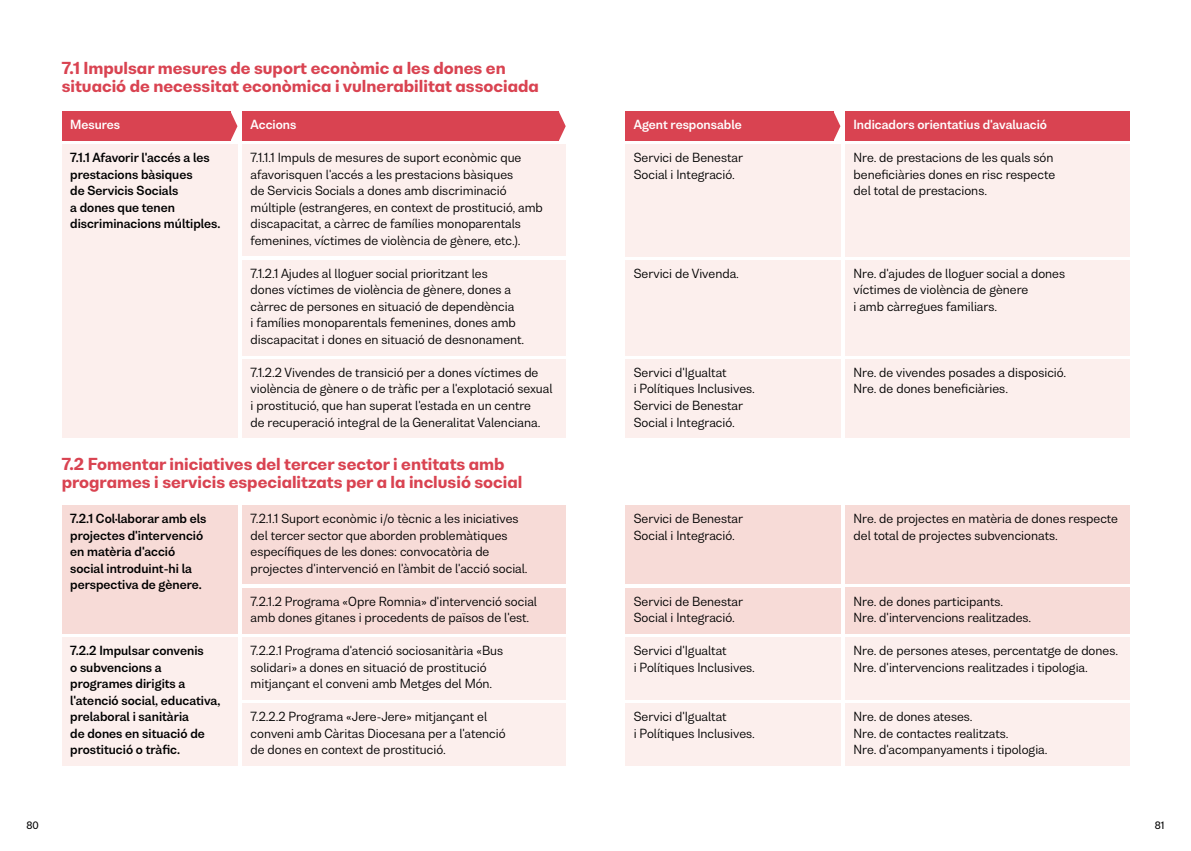
<style>
.page{position:relative;width:1191px;height:851px;background:#fff}
.page>*{position:absolute;margin:0;border:0;box-sizing:border-box;transform-origin:0 0}
.t1{font:800 15.75px/18px "Bw Nista Geometric";color:#d94351}
.t2{font:12px/16.5px "Bw Nista Grotesk";color:#000;scale:.96 1}
.t3{font:700 12px/16.5px "Bw Nista Grotesk";color:#000;scale:.96 1}
.t4{font:700 12px "Bw Nista Grotesk";color:#fff;scale:.96 1}
.t5{font:500 9.75px "Bw Nista Grotesk";color:#000;scale:.96 1}
</style>
<div class="page">
<svg style="left:231px;top:112px;width:6px;height:28px"></svg>
<svg style="left:559px;top:112px;width:7px;height:28px"></svg>
<div style="left:62px;top:112px;width:169px;height:29px;background:#d94351"></div>
<div style="left:242px;top:112px;width:317px;height:29px;background:#d94351"></div>
<svg style="left:833px;top:112px;width:7px;height:29px"></svg>
<div style="left:625px;top:112px;width:208px;height:29px;background:#d94351"></div>
<div style="left:845px;top:112px;width:284px;height:29px;background:#d94351"></div>
<div style="left:625px;top:144px;width:215px;height:46px;background:#fcefed"></div>
<div style="left:625px;top:177px;width:215px;height:29px;background:#fcefed"></div>
<div style="left:625px;top:194px;width:215px;height:29px;background:#fcefed"></div>
<div style="left:625px;top:210px;width:215px;height:29px;background:#fcefed"></div>
<div style="left:625px;top:227px;width:215px;height:29px;background:#fcefed"></div>
<div style="left:625px;top:260px;width:215px;height:29px;background:#fcefed"></div>
<div style="left:625px;top:276px;width:215px;height:29px;background:#fcefed"></div>
<div style="left:625px;top:293px;width:215px;height:29px;background:#fcefed"></div>
<div style="left:625px;top:309px;width:215px;height:29px;background:#fcefed"></div>
<div style="left:625px;top:326px;width:215px;height:29px;background:#fcefed"></div>
<div style="left:625px;top:359px;width:215px;height:45px;background:#fcefed"></div>
<div style="left:625px;top:392px;width:215px;height:45px;background:#fcefed"></div>
<div style="left:625px;top:505px;width:215px;height:46px;background:#f7dbd7"></div>
<div style="left:625px;top:538px;width:215px;height:29px;background:#f7dbd7"></div>
<div style="left:625px;top:555px;width:215px;height:29px;background:#f7dbd7"></div>
<div style="left:625px;top:588px;width:215px;height:45px;background:#f7dbd7"></div>
<div style="left:625px;top:637px;width:215px;height:46px;background:#fcefed"></div>
<div style="left:625px;top:670px;width:215px;height:29px;background:#fcefed"></div>
<div style="left:625px;top:703px;width:215px;height:46px;background:#fcefed"></div>
<div style="left:625px;top:736px;width:215px;height:29px;background:#fcefed"></div>
<div style="left:845px;top:144px;width:284px;height:62px;background:#fcefed"></div>
<div style="left:845px;top:194px;width:284px;height:29px;background:#fcefed"></div>
<div style="left:845px;top:210px;width:284px;height:29px;background:#fcefed"></div>
<div style="left:845px;top:227px;width:284px;height:29px;background:#fcefed"></div>
<div style="left:845px;top:260px;width:284px;height:62px;background:#fcefed"></div>
<div style="left:845px;top:309px;width:284px;height:29px;background:#fcefed"></div>
<div style="left:845px;top:326px;width:284px;height:29px;background:#fcefed"></div>
<div style="left:845px;top:359px;width:284px;height:45px;background:#fcefed"></div>
<div style="left:845px;top:392px;width:284px;height:29px;background:#fcefed"></div>
<div style="left:845px;top:408px;width:284px;height:29px;background:#fcefed"></div>
<div style="left:845px;top:505px;width:284px;height:46px;background:#f7dbd7"></div>
<div style="left:845px;top:538px;width:284px;height:29px;background:#f7dbd7"></div>
<div style="left:845px;top:555px;width:284px;height:29px;background:#f7dbd7"></div>
<div style="left:845px;top:588px;width:284px;height:29px;background:#f7dbd7"></div>
<div style="left:845px;top:604px;width:284px;height:29px;background:#f7dbd7"></div>
<div style="left:845px;top:637px;width:284px;height:29px;background:#fcefed"></div>
<div style="left:845px;top:654px;width:284px;height:29px;background:#fcefed"></div>
<div style="left:845px;top:670px;width:284px;height:29px;background:#fcefed"></div>
<div style="left:845px;top:703px;width:284px;height:29px;background:#fcefed"></div>
<div style="left:845px;top:720px;width:284px;height:29px;background:#fcefed"></div>
<div style="left:845px;top:736px;width:284px;height:29px;background:#fcefed"></div>
<div style="left:62px;top:144px;width:175px;height:95px;background:#fcefed"></div>
<div style="left:62px;top:227px;width:175px;height:29px;background:#fcefed"></div>
<div style="left:62px;top:243px;width:175px;height:29px;background:#fcefed"></div>
<div style="left:62px;top:260px;width:175px;height:29px;background:#fcefed"></div>
<div style="left:62px;top:276px;width:175px;height:29px;background:#fcefed"></div>
<div style="left:62px;top:293px;width:175px;height:29px;background:#fcefed"></div>
<div style="left:62px;top:309px;width:175px;height:29px;background:#fcefed"></div>
<div style="left:62px;top:326px;width:175px;height:29px;background:#fcefed"></div>
<div style="left:62px;top:342px;width:175px;height:29px;background:#fcefed"></div>
<div style="left:62px;top:359px;width:175px;height:29px;background:#fcefed"></div>
<div style="left:62px;top:375px;width:175px;height:29px;background:#fcefed"></div>
<div style="left:62px;top:392px;width:175px;height:29px;background:#fcefed"></div>
<div style="left:62px;top:408px;width:175px;height:29px;background:#fcefed"></div>
<div style="left:62px;top:505px;width:175px;height:95px;background:#f7dbd7"></div>
<div style="left:62px;top:588px;width:175px;height:29px;background:#f7dbd7"></div>
<div style="left:62px;top:604px;width:175px;height:29px;background:#f7dbd7"></div>
<div style="left:62px;top:637px;width:175px;height:128px;background:#fcefed"></div>
<div style="left:242px;top:144px;width:324px;height:112px;background:#fcefed"></div>
<div style="left:242px;top:260px;width:324px;height:95px;background:#fcefed"></div>
<div style="left:242px;top:359px;width:324px;height:78px;background:#fcefed"></div>
<div style="left:242px;top:505px;width:324px;height:79px;background:#f7dbd7"></div>
<div style="left:242px;top:588px;width:324px;height:45px;background:#f7dbd7"></div>
<div style="left:242px;top:637px;width:324px;height:62px;background:#fcefed"></div>
<div style="left:242px;top:703px;width:324px;height:62px;background:#fcefed"></div>
<h1 class="t1" style="left:62px;top:59px;width:479px">7.1 Impulsar mesures de suport econòmic a les dones en situació de necessitat econòmica i vulnerabilitat associada</h1>
<p class="t4" style="left:70px;top:117px;width:54px">Mesures</p>
<p class="t4" style="left:251px;top:117px;width:49px">Accions</p>
<p class="t4" style="left:634px;top:117px;width:114px">Agent responsable</p>
<p class="t4" style="left:853px;top:117px;width:203px">Indicadors orientatius d'avaluació</p>
<p class="t2" style="left:634px;top:149px;width:115px">Servici de Benestar<br>Social i Integració.</p>
<p class="t3" style="left:70px;top:149px;width:158px">7.1.1 Afavorir l'accés a les prestacions bàsiques<br>de Servicis Socials<br>a dones que tenen discriminacions múltiples.</p>
<p class="t2" style="left:251px;top:149px;width:306px">7.1.1.1 Impuls de mesures de suport econòmic que afavorisquen l'accés a les prestacions bàsiques<br>de Servicis Socials a dones amb discriminació múltiple (estrangeres, en context de prostitució, amb discapacitat, a càrrec de famílies monoparentals femenines, víctimes de violència de gènere, etc.).</p>
<p class="t2" style="left:251px;top:265px;width:287px">7.1.2.1 Ajudes al lloguer social prioritzant les dones víctimes de violència de gènere, dones a càrrec de persones en situació de dependència<br>i famílies monoparentals femenines, dones amb discapacitat i dones en situació de desnonament.</p>
<p class="t2" style="left:251px;top:364px;width:316px">7.1.2.2 Vivendes de transició per a dones víctimes de violència de gènere o de tràfic per a l'explotació sexual i prostitució, que han superat l'estada en un centre<br>de recuperació integral de la Generalitat Valenciana.</p>
<p class="t2" style="left:853px;top:149px;width:211px">Nre. de prestacions de les quals són beneficiàries dones en risc respecte del total de prestacions.</p>
<p class="t2" style="left:634px;top:265px;width:111px">Servici de Vivenda.</p>
<p class="t2" style="left:853px;top:265px;width:222px">Nre. d'ajudes de lloguer social a dones víctimes de violència de gènere<br>i amb càrregues familiars.</p>
<p class="t2" style="left:634px;top:364px;width:128px">Servici d'Igualtat<br>i Polítiques Inclusives.<br>Servici de Benestar<br>Social i Integració.</p>
<p class="t2" style="left:853px;top:364px;width:223px">Nre. de vivendes posades a disposició.<br>Nre. de dones beneficiàries.</p>
<h1 class="t1" style="left:62px;top:454px;width:462px">7.2 Fomentar iniciatives del tercer sector i entitats amb programes i servicis especialitzats per a la inclusió social</h1>
<p class="t3" style="left:70px;top:510px;width:144px">7.2.1 Col·laborar amb els projectes d'intervenció en matèria d'acció social introduint-hi la perspectiva de gènere.</p>
<p class="t3" style="left:70px;top:642px;width:158px">7.2.2 Impulsar convenis<br>o subvencions a programes dirigits a l'atenció social, educativa, prelaboral i sanitària<br>de dones en situació de prostitució o tràfic.</p>
<p class="t2" style="left:251px;top:510px;width:290px">7.2.1.1 Suport econòmic i/o tècnic a les iniciatives del tercer sector que aborden problemàtiques específiques de les dones: convocatòria de projectes d'intervenció en l'àmbit de l'acció social.</p>
<p class="t2" style="left:251px;top:592px;width:300px">7.2.1.2 Programa «Opre Romnia» d'intervenció social amb dones gitanes i procedents de països de l'est.</p>
<p class="t2" style="left:251px;top:642px;width:265px">7.2.2.1 Programa d'atenció sociosanitària «Bus solidari» a dones en situació de prostitució mitjançant el conveni amb Metges del Món.</p>
<p class="t2" style="left:251px;top:708px;width:267px">7.2.2.2 Programa «Jere-Jere» mitjançant el conveni amb Càritas Diocesana per a l'atenció de dones en context de prostitució.</p>
<p class="t2" style="left:634px;top:510px;width:115px">Servici de Benestar<br>Social i Integració.</p>
<p class="t2" style="left:634px;top:592px;width:115px">Servici de Benestar<br>Social i Integració.</p>
<p class="t2" style="left:634px;top:642px;width:128px">Servici d'Igualtat<br>i Polítiques Inclusives.</p>
<p class="t2" style="left:634px;top:708px;width:128px">Servici d'Igualtat<br>i Polítiques Inclusives.</p>
<p class="t2" style="left:853px;top:510px;width:277px">Nre. de projectes en matèria de dones respecte del total de projectes subvencionats.</p>
<p class="t2" style="left:853px;top:592px;width:187px">Nre. de dones participants.<br>Nre. d'intervencions realitzades.</p>
<p class="t2" style="left:853px;top:642px;width:277px">Nre. de persones ateses, percentatge de dones.<br>Nre. d'intervencions realitzades i tipologia.</p>
<p class="t2" style="left:853px;top:708px;width:204px">Nre. de dones ateses.<br>Nre. de contactes realitzats.<br>Nre. d'acompanyaments i tipologia.</p>
<p class="t5" style="left:27px;top:818px;width:14px">80</p>
<p class="t5" style="left:1154px;top:818px;width:12px">81</p>
</div>
